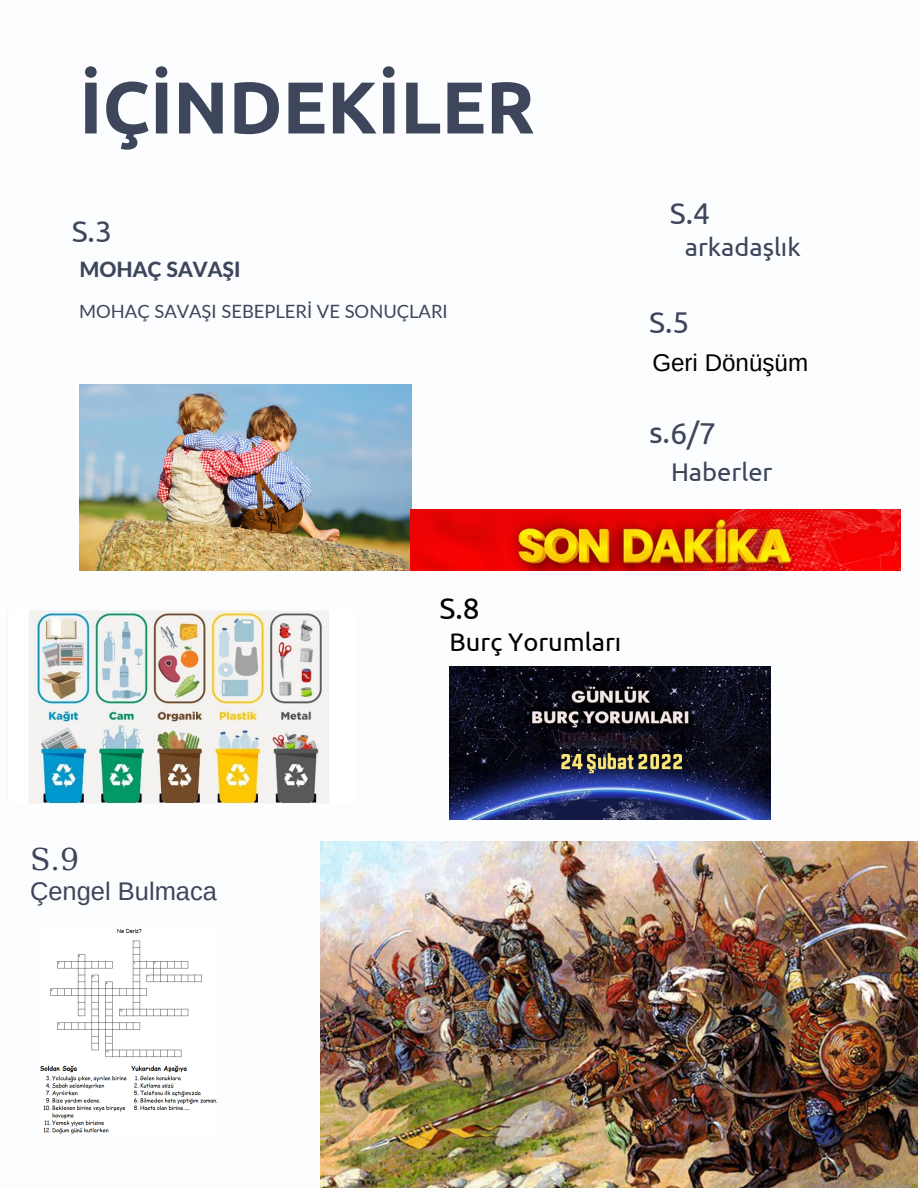
<style>
.page{position:relative;width:918px;height:1188px;background:#fbfdfe}
.page>*{position:absolute;margin:0;border:0;box-sizing:border-box;transform-origin:0 0}
.t1{font:700 73.35px "Ubuntu";color:#3d465a}
.t2{font:30.45px "Ubuntu";color:#3d465a}
.t3{font:30px "Ubuntu";color:#3d465a}
.t4{font:30px "Ubuntu";color:#000}
.t5{font:30px "DejaVu Serif";color:#3d465a}
.t6{font:25.5px "Ubuntu";color:#3d465a}
.t7{font:25.5px "Ubuntu";color:#000}
.t8{font:25.5px "Arimo";color:#3d465a}
.t9{font:24.15px "Arimo";color:#000}
.t10{font:800 21.15px "Lato Latin";color:#3d465a}
.t11{font:18.3px "Lato";color:#3d465a}
</style>
<div class="page">
<img style="left:321px;top:841px;width:597px;height:347px">
<img style="left:79px;top:384px;width:332px;height:187px">
<img style="left:411px;top:510px;width:489px;height:61px">
<img style="left:29px;top:610px;width:300px;height:194px">
<img style="left:450px;top:666px;width:320px;height:153px">
<img style="left:41px;top:928px;width:177px;height:205px">
<p class="t1" style="left:79px;top:65px;width:457px">İÇİNDEKİLER</p>
<p class="t3" style="left:72px;top:214px;width:42px">S.3</p>
<p class="t10" style="left:79px;top:260px;width:163px">MOHAÇ SAVAŞI</p>
<p class="t11" style="left:79px;top:300px;width:370px">MOHAÇ SAVAŞI SEBEPLERİ VE SONUÇLARI</p>
<p class="t3" style="left:670px;top:196px;width:42px">S.4</p>
<p class="t6" style="left:685px;top:232px;width:117px">arkadaşlık</p>
<p class="t3" style="left:649px;top:305px;width:42px">S.5</p>
<p class="t9" style="left:652px;top:349px;width:157px">Geri Dönüşüm</p>
<p class="t2" style="left:650px;top:415px;width:68px;rotate:1deg">s.6/7</p>
<p class="t6" style="left:671px;top:457px;width:103px">Haberler</p>
<p class="t4" style="left:439px;top:591px;width:42px">S.8</p>
<p class="t7" style="left:450px;top:627px;width:173px">Burç Yorumları</p>
<p class="t5" style="left:30px;top:842px;width:51px">S.9</p>
<p class="t8" style="left:30px;top:877px;width:189px">Çengel Bulmaca</p>
</div>
